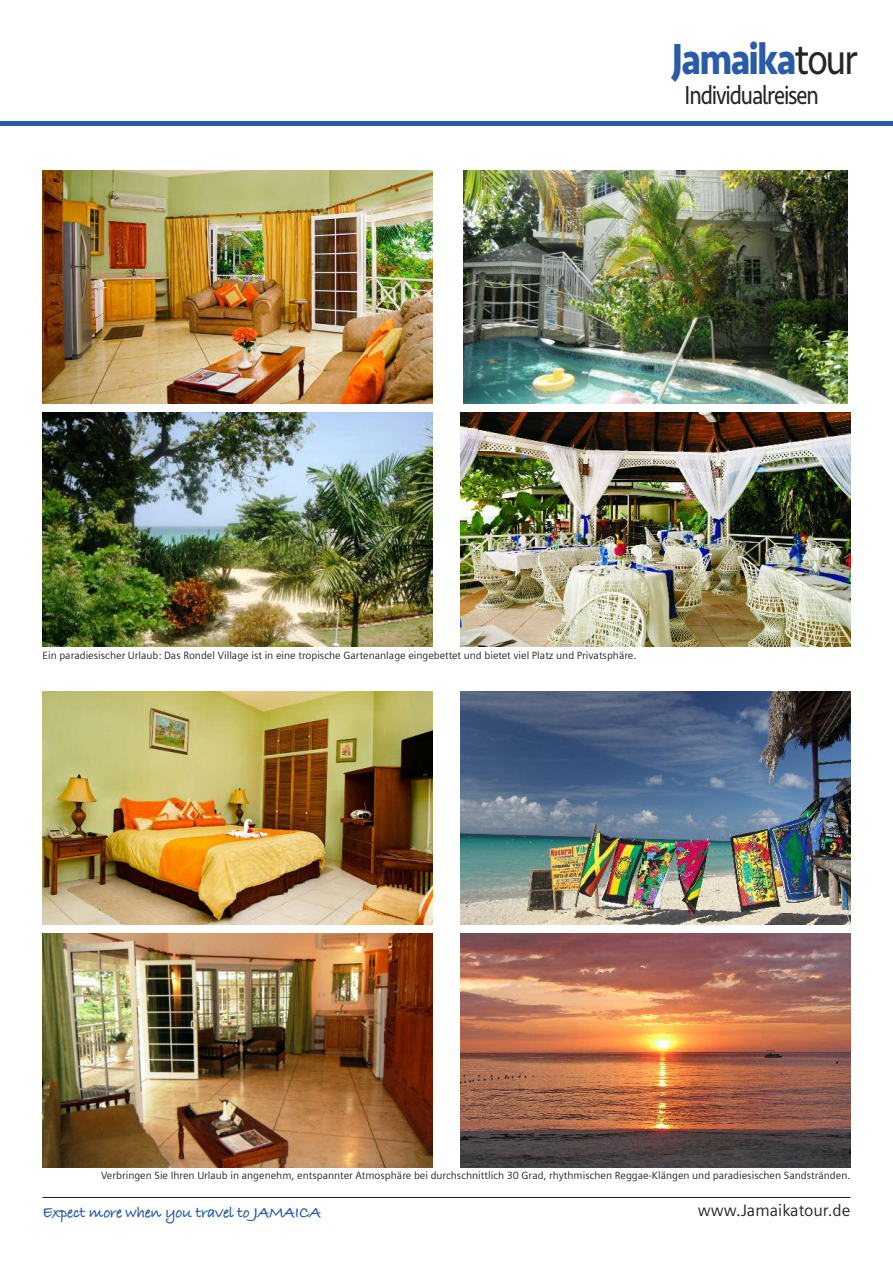
<style>
.page{position:relative;width:893px;height:1263px;background:#fff}
.page>*{position:absolute;margin:0;border:0;box-sizing:border-box;transform-origin:0 0}
.t1{font:700 45px "Seravek";letter-spacing:-.05em;color:#295ba7;scale:.83 1}
.t2{font:27px "Seravek";letter-spacing:-.05em;color:#272627;scale:.83 1}
.t3{font:700 16.5px "Bradley Hand ITCTT";letter-spacing:-.025em;color:#295ba7}
.t4{font:16.5px "Siemens Sans";color:#272627}
.t5{font:10.5px "Siemens Sans";color:#272627}
.s1{font-weight:400;color:#272627}
</style>
<div class="page">
<hr style="left:43px;top:1197px;width:807px;height:1px;background:#272627">
<img style="left:43px;top:170px;width:389px;height:234px">
<img style="left:464px;top:170px;width:384px;height:234px">
<img style="left:43px;top:413px;width:389px;height:233px">
<img style="left:461px;top:413px;width:389px;height:233px">
<img style="left:43px;top:691px;width:389px;height:234px">
<img style="left:461px;top:691px;width:389px;height:234px">
<img style="left:43px;top:933px;width:389px;height:234px">
<img style="left:461px;top:933px;width:389px;height:234px">
<hr style="left:0;top:121px;width:893px;height:4px;background:#295ba7">
<h1 class="t1" style="left:672px;top:23px;width:226px">Jamaika<span class="s1">tour</span></h1>
<h2 class="t2" style="left:685px;top:74px;width:163px">Individualreisen</h2>
<p class="t5" style="left:43px;top:649px;width:595px">Ein paradiesischer Urlaub: Das Rondel Village ist in eine tropische Gartenanlage eingebettet und bietet viel Platz und Privatsphäre.</p>
<p class="t5" style="left:101px;top:1169px;width:751px">Verbringen Sie Ihren Urlaub in angenehm, entspannter Atmosphäre bei durchschnittlich 30 Grad, rhythmischen Reggae-Klängen und paradiesischen Sandstränden.</p>
<h3 class="t3" style="left:43px;top:1200px;width:280px">Expect more when you travel to JAMAICA</h3>
<h3 class="t4" style="left:698px;top:1200px;width:154px">www.Jamaikatour.de</h3>
</div>
